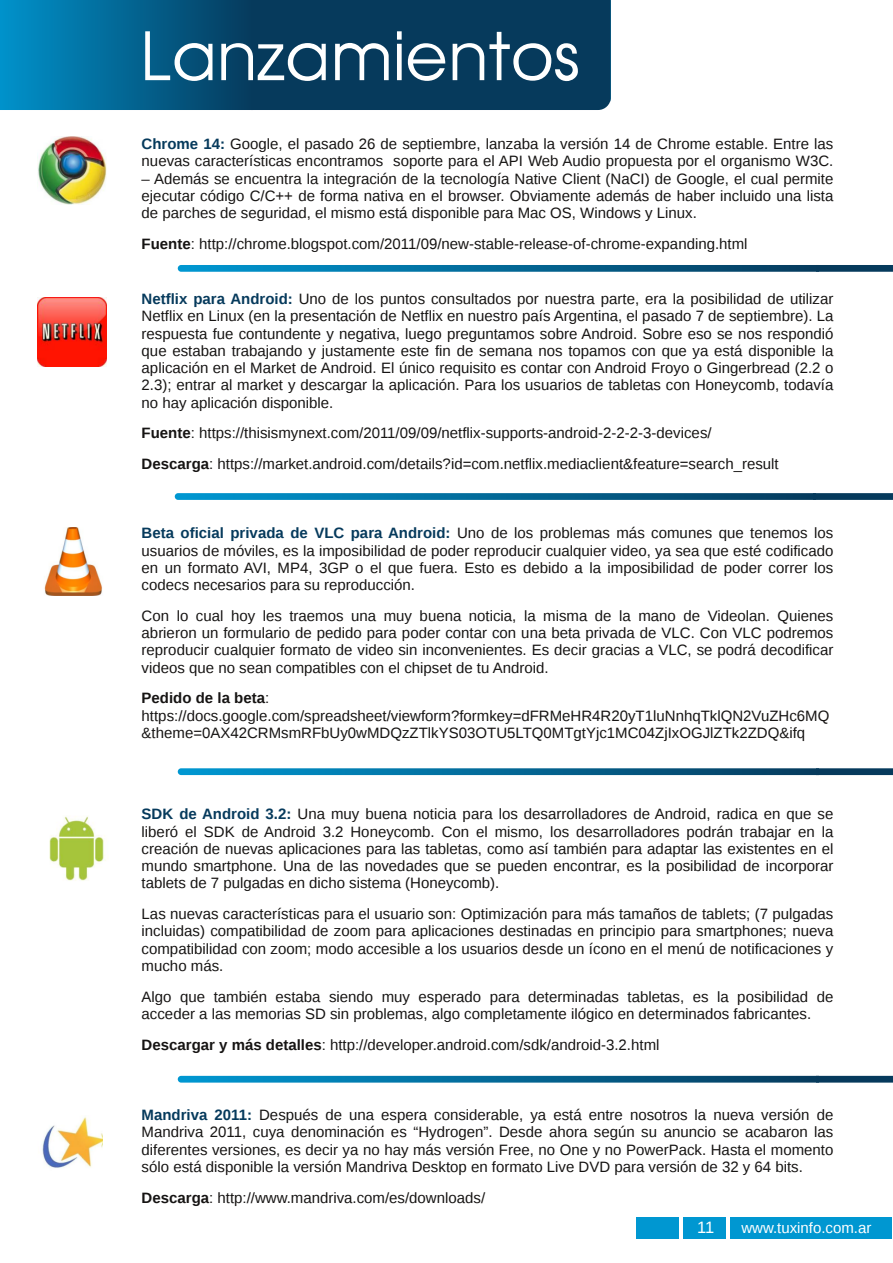
<style>
.page{position:relative;width:893px;height:1263px;background:#fff}
.page>*{position:absolute;margin:0;border:0;box-sizing:border-box;transform-origin:0 0}
.t1{font:66px "Avante";color:#fff}
.t2{font:16.5px "Liberation Sans";color:#fff}
.t3{font:15px/17.2px "Liberation Sans";color:#161413;text-align:justify}
.t4{font:15px "Liberation Sans";color:#fff}
.s1{font-weight:700;color:#063a5c}
.s2{font-weight:700}
</style>
<div class="page">
<div style="left:636px;top:1218px;width:256px;height:21px;background:#0097d1"></div>
<hr style="left:679px;top:1215px;width:4px;height:40px;background:#fff">
<hr style="left:726px;top:1209px;width:4px;height:40px;background:#fff">
<svg style="left:0;top:0;width:611px;height:110px;background:#054c73"></svg>
<svg style="left:178px;top:265px;width:715px;height:7px;background:#0c6994"></svg>
<img style="left:38px;top:137px;width:68px;height:67px">
<svg style="left:175px;top:493px;width:718px;height:7px;background:#0b6994"></svg>
<svg style="left:178px;top:768px;width:715px;height:7px;background:#0e6b95"></svg>
<img style="left:38px;top:298px;width:68px;height:68px">
<img style="left:44px;top:527px;width:59px;height:69px">
<img style="left:49px;top:816px;width:57px;height:65px">
<img style="left:42px;top:1116px;width:60px;height:52px">
<svg style="left:178px;top:1076px;width:715px;height:6px;background:#036491"></svg>
<h1 class="t1" style="left:140px;top:15px;width:441px">Lanzamientos</h1>
<p class="t3" style="left:142px;top:135px;width:693px"><span class="s1">Chrome 14:</span> Google, el pasado 26 de septiembre, lanzaba la versión 14 de Chrome estable. Entre las nuevas características encontramos soporte para el API Web Audio propuesta por el organismo W3C.</p>
<p class="t3" style="left:142px;top:170px;width:693px">– Además se encuentra la integración de la tecnología Native Client (NaCI) de Google, el cual permite ejecutar código C/C++ de forma nativa en el browser. Obviamente además de haber incluido una lista de parches de seguridad, el mismo está disponible para Mac OS, Windows y Linux.</p>
<p class="t3" style="left:142px;top:235px;width:607px"><span class="s2">Fuente</span>: http://chrome.blogspot.com/2011/09/new-stable-release-of-chrome-expanding.html</p>
<p class="t3" style="left:142px;top:290px;width:693px"><span class="s1">Netflix para Android:</span> Uno de los puntos consultados por nuestra parte, era la posibilidad de utilizar Netflix en Linux (en la presentación de Netflix en nuestro país Argentina, el pasado 7 de septiembre). La respuesta fue contundente y negativa, luego preguntamos sobre Android. Sobre eso se nos respondió que estaban trabajando y justamente este fin de semana nos topamos con que ya está disponible la aplicación en el Market de Android. El único requisito es contar con Android Froyo o Gingerbread (2.2 o 2.3); entrar al market y descargar la aplicación. Para los usuarios de tabletas con Honeycomb, todavía no hay aplicación disponible.</p>
<p class="t3" style="left:142px;top:418px;width:638px;line-height:30.8px"><span class="s2">Fuente</span>: https://thisismynext.com/2011/09/09/netflix-supports-android-2-2-2-3-devices/<br><span class="s2">Descarga</span>: https://market.android.com/details?id=com.netflix.mediaclient&amp;feature=search_result</p>
<p class="t3" style="left:142px;top:524px;width:693px"><span class="s1">Beta oficial privada de VLC para Android:</span> Uno de los problemas más comunes que tenemos los usuarios de móviles, es la imposibilidad de poder reproducir cualquier video, ya sea que esté codificado en un formato AVI, MP4, 3GP o el que fuera. Esto es debido a la imposibilidad de poder correr los codecs necesarios para su reproducción.</p>
<p class="t3" style="left:142px;top:607px;width:693px">Con lo cual hoy les traemos una muy buena noticia, la misma de la mano de Videolan. Quienes abrieron un formulario de pedido para poder contar con una beta privada de VLC. Con VLC podremos reproducir cualquier formato de video sin inconvenientes. Es decir gracias a VLC, se podrá decodificar videos que no sean compatibles con el chipset de tu Android.</p>
<p class="t3" style="left:142px;top:689px;width:689px;text-align:left"><span class="s2">Pedido de la beta</span>: https://docs.google.com/spreadsheet/viewform?formkey=dFRMeHR4R20yT1luNnhqTklQN2VuZHc6MQ &amp;theme=0AX42CRMsmRFbUy0wMDQzZTlkYS03OTU5LTQ0MTgtYjc1MC04ZjIxOGJlZTk2ZDQ&amp;ifq</p>
<p class="t3" style="left:142px;top:805px;width:693px"><span class="s1">SDK de Android 3.2:</span> Una muy buena noticia para los desarrolladores de Android, radica en que se liberó el SDK de Android 3.2 Honeycomb. Con el mismo, los desarrolladores podrán trabajar en la creación de nuevas aplicaciones para las tabletas, como así también para adaptar las existentes en el mundo smartphone. Una de las novedades que se pueden encontrar, es la posibilidad de incorporar tablets de 7 pulgadas en dicho sistema (Honeycomb).</p>
<p class="t3" style="left:142px;top:905px;width:693px">Las nuevas características para el usuario son: Optimización para más tamaños de tablets; (7 pulgadas incluidas) compatibilidad de zoom para aplicaciones destinadas en principio para smartphones; nueva compatibilidad con zoom; modo accesible a los usuarios desde un ícono en el menú de notificaciones y mucho más.</p>
<p class="t3" style="left:142px;top:988px;width:693px">Algo que también estaba siendo muy esperado para determinadas tabletas, es la posibilidad de acceder a las memorias SD sin problemas, algo completamente ilógico en determinados fabricantes.</p>
<p class="t3" style="left:142px;top:1036px;width:519px"><span class="s2">Descargar y más detalles</span>: http://developer.android.com/sdk/android-3.2.html</p>
<p class="t3" style="left:142px;top:1106px;width:693px"><span class="s1">Mandriva 2011:</span> Después de una espera considerable, ya está entre nosotros la nueva versión de Mandriva 2011, cuya denominación es “Hydrogen”. Desde ahora según su anuncio se acabaron las diferentes versiones, es decir ya no hay más versión Free, no One y no PowerPack. Hasta el momento sólo está disponible la versión Mandriva Desktop en formato Live DVD para versión de 32 y 64 bits.</p>
<p class="t3" style="left:142px;top:1189px;width:345px"><span class="s2">Descarga</span>: http://www.mandriva.com/es/downloads/</p>
<p class="t2" style="left:697px;top:1218px;width:19px">11</p>
<p class="t4" style="left:741px;top:1219px;width:132px">www.tuxinfo.com.ar</p>
</div>
